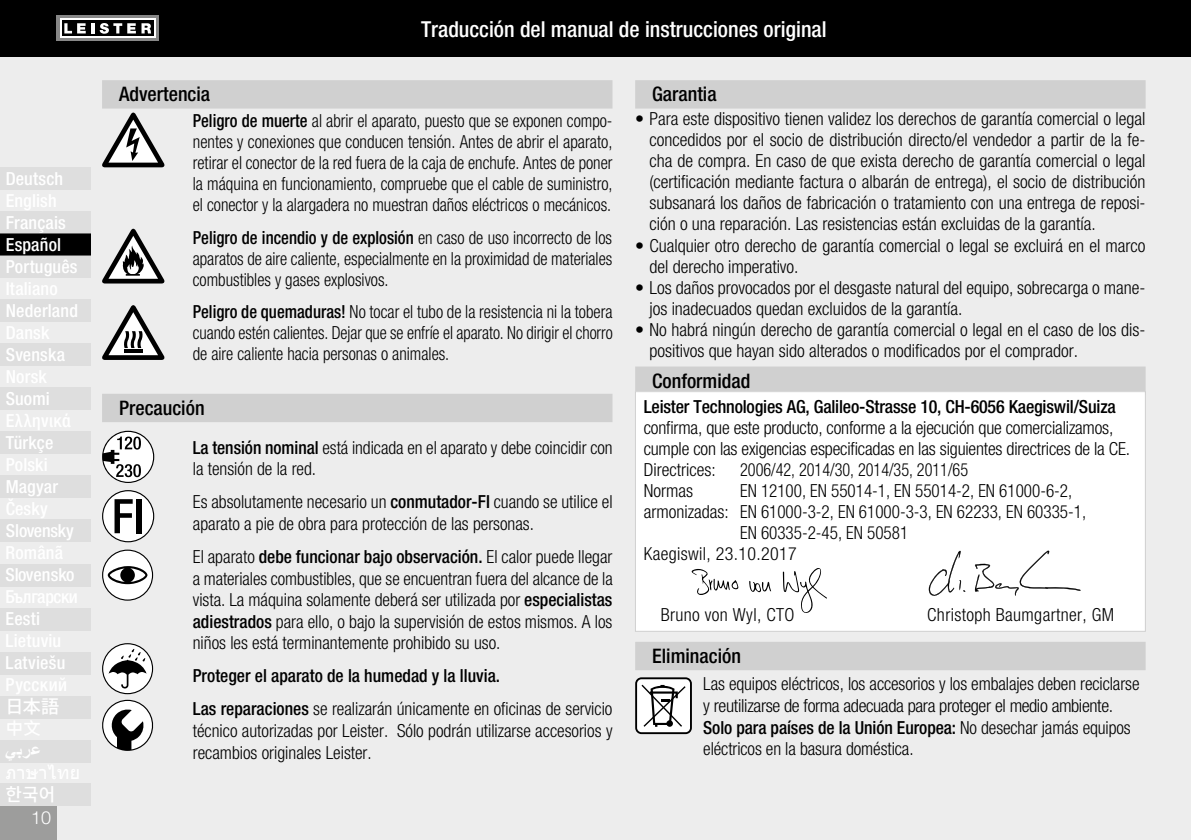
<style>
.page{position:relative;width:1191px;height:840px;background:#fff}
.page>*{position:absolute;margin:0;border:0;box-sizing:border-box;transform-origin:0 0}
.t1{font:500 condensed 22px "Helvetica Neue LTW1 G";color:#fff}
.t2{font:500 condensed 20px "Helvetica Neue LTW1 G";color:#000}
.t3{font:300 condensed 18px/21.6px "Helvetica Neue LTW1 G";color:#000}
.t4{font:300 condensed 18px/21px "Helvetica Neue LTW1 G";color:#000;text-align:justify;scale:.93 1}
.t5{font:500 condensed 18px/33px "Helvetica Neue LTW1 G";letter-spacing:-.01em;color:#000}
.t6{font:500 condensed 18px/22px "Helvetica Neue LTW1 G";letter-spacing:.01em;color:#fff}
.t7{font:300 condensed 18px "Helvetica Neue LTW1 G";color:#000;scale:.95 1}
.t8{font:300 condensed 18px "Helvetica Neue LTW1 G";letter-spacing:.02em;color:#000}
.t9{font:300 condensed 18px "Helvetica Neue LTW1 G";color:#000;scale:.9 1}
.t10{font:500 condensed 18px "Helvetica Neue LTW1 G";letter-spacing:-.01em;color:#fff}
.t11{font:700 18px "Times New Roman";color:#fff}
.t12{font:500 18px "Koz Go Pro";color:#fff}
.t13{font:500 18px "Source Han Sans KR";color:#fff}
.t14{font:300 18px "Helvetica Neue LTW1 G";color:#fff}
.s1{font-weight:500}
.s2{font-weight:300}
</style>
<div class="page">
<div style="left:0;top:57px;width:1191px;height:782px;background:#ededed"></div>
<div style="left:0;top:0;width:1191px;height:57px;background:#000"></div>
<div style="left:0;top:805px;width:57px;height:34px;background:#9d9d9c"></div>
<svg style="left:57px;top:16px;width:102px;height:25px"></svg>
<svg style="left:60px;top:19px;width:96px;height:19px"></svg>
<div style="left:62px;top:21px;width:92px;height:15px;background:#000"></div>
<svg style="left:64px;top:23px;width:30px;height:10px"></svg>
<svg style="left:100px;top:23px;width:51px;height:11px"></svg>
<div style="left:0;top:167px;width:91px;height:22px;background:#dedede"></div>
<div style="left:0;top:233px;width:91px;height:22px;background:#000"></div>
<div style="left:102px;top:80px;width:510px;height:28px;background:#d0d0d0"></div>
<div style="left:102px;top:393px;width:510px;height:29px;background:#d0d0d0"></div>
<svg style="left:102px;top:112px;width:63px;height:55px"></svg>
<svg style="left:102px;top:228px;width:63px;height:55px"></svg>
<svg style="left:102px;top:305px;width:63px;height:55px"></svg>
<svg style="left:102px;top:430px;width:52px;height:52px"></svg>
<svg style="left:102px;top:490px;width:52px;height:52px"></svg>
<div style="left:136px;top:499px;width:6px;height:34px;background:#000"></div>
<svg style="left:102px;top:549px;width:51px;height:51px"></svg>
<div style="left:635px;top:80px;width:510px;height:28px;background:#d0d0d0"></div>
<div style="left:635px;top:366px;width:510px;height:28px;background:#d0d0d0"></div>
<div style="left:635px;top:641px;width:510px;height:28px;background:#d0d0d0"></div>
<div style="left:635px;top:391px;width:510px;height:240px;background:#fff"></div>
<div style="left:635px;top:391px;width:510px;height:240px;border:1px solid #d0d0d0"></div>
<svg style="left:635px;top:677px;width:57px;height:56px"></svg>
<svg style="left:691px;top:569px;width:47px;height:25px"></svg>
<svg style="left:783px;top:568px;width:44px;height:45px"></svg>
<svg style="left:749px;top:581px;width:22px;height:11px"></svg>
<svg style="left:102px;top:643px;width:51px;height:50px"></svg>
<svg style="left:102px;top:699px;width:52px;height:51px"></svg>
<svg style="left:928px;top:550px;width:37px;height:45px"></svg>
<svg style="left:974px;top:550px;width:106px;height:45px"></svg>
<div style="left:0;top:211px;width:91px;height:22px;background:#dedede"></div>
<div style="left:0;top:255px;width:91px;height:22px;background:#dedede"></div>
<div style="left:0;top:299px;width:91px;height:22px;background:#dedede"></div>
<div style="left:0;top:343px;width:91px;height:22px;background:#dedede"></div>
<div style="left:0;top:387px;width:91px;height:22px;background:#dedede"></div>
<div style="left:0;top:431px;width:91px;height:22px;background:#dedede"></div>
<div style="left:0;top:475px;width:91px;height:22px;background:#dedede"></div>
<div style="left:0;top:519px;width:91px;height:22px;background:#dedede"></div>
<div style="left:0;top:563px;width:91px;height:22px;background:#dedede"></div>
<div style="left:0;top:607px;width:91px;height:22px;background:#dedede"></div>
<div style="left:0;top:651px;width:91px;height:22px;background:#dedede"></div>
<div style="left:0;top:695px;width:91px;height:22px;background:#dedede"></div>
<div style="left:0;top:739px;width:91px;height:22px;background:#dedede"></div>
<div style="left:0;top:783px;width:91px;height:22px;background:#dedede"></div>
<p class="t6" style="left:6px;top:167px;width:59px">Deutsch</p>
<p class="t6" style="left:6px;top:211px;width:73px">Français<br>Español<br>Português</p>
<p class="t6" style="left:6px;top:299px;width:74px">Nederland</p>
<p class="t6" style="left:6px;top:343px;width:61px">Svenska</p>
<p class="t6" style="left:6px;top:387px;width:46px">Suomi</p>
<p class="t6" style="left:6px;top:431px;width:49px">Türkçe</p>
<p class="t6" style="left:6px;top:475px;width:54px">Magyar</p>
<p class="t10" style="left:6px;top:519px;width:70px">Slovensky</p>
<p class="t6" style="left:6px;top:563px;width:70px">Slovensko</p>
<p class="t6" style="left:6px;top:607px;width:36px">Eesti</p>
<p class="t6" style="left:6px;top:651px;width:61px">Latviešu</p>
<p class="t12" style="left:6px;top:694px;width:55px">日本語</p>
<p class="t11" style="left:6px;top:738px;width:38px">ي عر ب</p>
<p class="t13" style="left:6px;top:784px;width:51px">한국어</p>
<p class="t14" style="left:31px;top:806px;width:22px">10</p>
<p class="t1" style="left:421px;top:16px;width:407px">Traducción del manual de instrucciones original</p>
<p class="t2" style="left:119px;top:82px;width:93px">Advertencia</p>
<p class="t4" style="left:193px;top:110px;width:453px"><span class="s1">Peligro de muerte</span> al abrir el aparato, puesto que se exponen compo&shy;nentes y conexiones que conducen tensión. Antes de abrir el aparato, retirar el conector de la red fuera de la caja de enchufe. Antes de poner la máquina en funcionamiento, compruebe que el cable de suministro, el conector y la alargadera no muestran daños eléctricos o mecánicos.</p>
<p class="t4" style="left:193px;top:227px;width:452px"><span class="s1">Peligro de incendio y de explosión</span> en caso de uso incorrecto de los aparatos de aire caliente, especialmente en la proximidad de materiales combustibles y gases explosivos.</p>
<p class="t4" style="left:193px;top:301px;width:453px"><span class="s1">Peligro de quemaduras!</span> No tocar el tubo de la resistencia ni la tobera cuando estén calientes. Dejar que se enfríe el aparato. No dirigir el chorro de aire caliente hacia personas o animales.</p>
<p class="t2" style="left:119px;top:395px;width:87px">Precaución</p>
<p class="t3" style="left:193px;top:436px;width:421px"><span class="s1">La tensión nominal</span> está indicada en el aparato y debe coincidir con la tensión de la red.</p>
<p class="t3" style="left:193px;top:491px;width:421px">Es absolutamente necesario un <span class="s1">conmutador-FI</span> cuando se utilice el aparato a pie de obra para protección de las personas.</p>
<p class="t3" style="left:193px;top:545px;width:421px;text-align:justify">El aparato <span class="s1">debe funcionar bajo observación.</span> El calor puede llegar a materiales combustibles, que se encuentran fuera del alcance de la vista. La máquina solamente deberá ser utilizada por <span class="s1">especialistas adiestrados</span> para ello, o bajo la supervisión de estos mismos. A los niños les está terminantemente prohibido su uso.</p>
<p class="t5" style="left:193px;top:659px;width:421px">Proteger el aparato de la humedad y la lluvia.<br>Las reparaciones <span class="s2">se realizarán únicamente en oficinas de servicio</span></p>
<p class="t3" style="left:193px;top:719px;width:421px">técnico autorizadas por Leister. Sólo podrán utilizarse accesorios y recambios originales Leister.</p>
<p class="t2" style="left:652px;top:82px;width:66px">Garantia</p>
<p class="t3" style="left:649px;top:109px;width:498px;line-height:21px;text-align:justify;text-indent:-14px">• Para este dispositivo tienen validez los derechos de garantía comercial o legal concedidos por el socio de distribución directo/el vendedor a partir de la fe&shy;cha de compra. En caso de que exista derecho de garantía comercial o legal (certificación mediante factura o albarán de entrega), el socio de distribución subsanará los daños de fabricación o tratamiento con una entrega de reposi&shy;ción o una reparación. Las resistencias están excluidas de la garantía.</p>
<p class="t3" style="left:649px;top:235px;width:498px;line-height:21px;text-indent:-14px">• Cualquier otro derecho de garantía comercial o legal se excluirá en el marco del derecho imperativo.</p>
<p class="t3" style="left:649px;top:277px;width:498px;line-height:21px;text-indent:-14px">• Los daños provocados por el desgaste natural del equipo, sobrecarga o mane&shy;jos inadecuados quedan excluidos de la garantía.</p>
<p class="t3" style="left:649px;top:319px;width:498px;line-height:21px;text-indent:-14px">• No habrá ningún derecho de garantía comercial o legal en el caso de los dis&shy;positivos que hayan sido alterados o modificados por el comprador.</p>
<p class="t2" style="left:652px;top:368px;width:100px">Conformidad</p>
<p class="t5" style="left:643px;top:389px;width:473px">Leister Technologies AG, Galileo-Strasse 10, CH-6056 Kaegiswil/Suiza</p>
<p class="t3" style="left:643px;top:417px;width:488px;line-height:21px">confirma, que este producto, conforme a la ejecución que comercializamos, cumple con las exigencias especificadas en las siguientes directrices de la CE.<br>Directrices:</p>
<p class="t9" style="left:740px;top:458px;width:255px">2006/42, 2014/30, 2014/35, 2011/65</p>
<p class="t3" style="left:643px;top:479px;width:51px">Normas</p>
<p class="t7" style="left:740px;top:479px;width:351px">EN 12100, EN 55014-1, EN 55014-2, EN 61000-6-2,</p>
<p class="t3" style="left:643px;top:500px;width:444px">armonizadas: EN 61000-3-2, EN 61000-3-3, EN 62233, EN 60335-1,</p>
<p class="t7" style="left:740px;top:521px;width:178px">EN 60335-2-45, EN 50581</p>
<p class="t8" style="left:643px;top:542px;width:155px">Kaegiswil, 23.10.2017</p>
<p class="t8" style="left:660px;top:603px;width:135px">Bruno von Wyl, CTO</p>
<p class="t8" style="left:927px;top:603px;width:188px">Christoph Baumgartner, GM</p>
<p class="t2" style="left:652px;top:643px;width:90px">Eliminación</p>
<p class="t3" style="left:703px;top:673px;width:438px">Las equipos eléctricos, los accesorios y los embalajes deben reciclarse y reutilizarse de forma adecuada para proteger el medio ambiente.<br><span class="s1">Solo para países de la Unión Europea:</span> No desechar jamás equipos eléctricos en la basura doméstica.</p>
</div>
